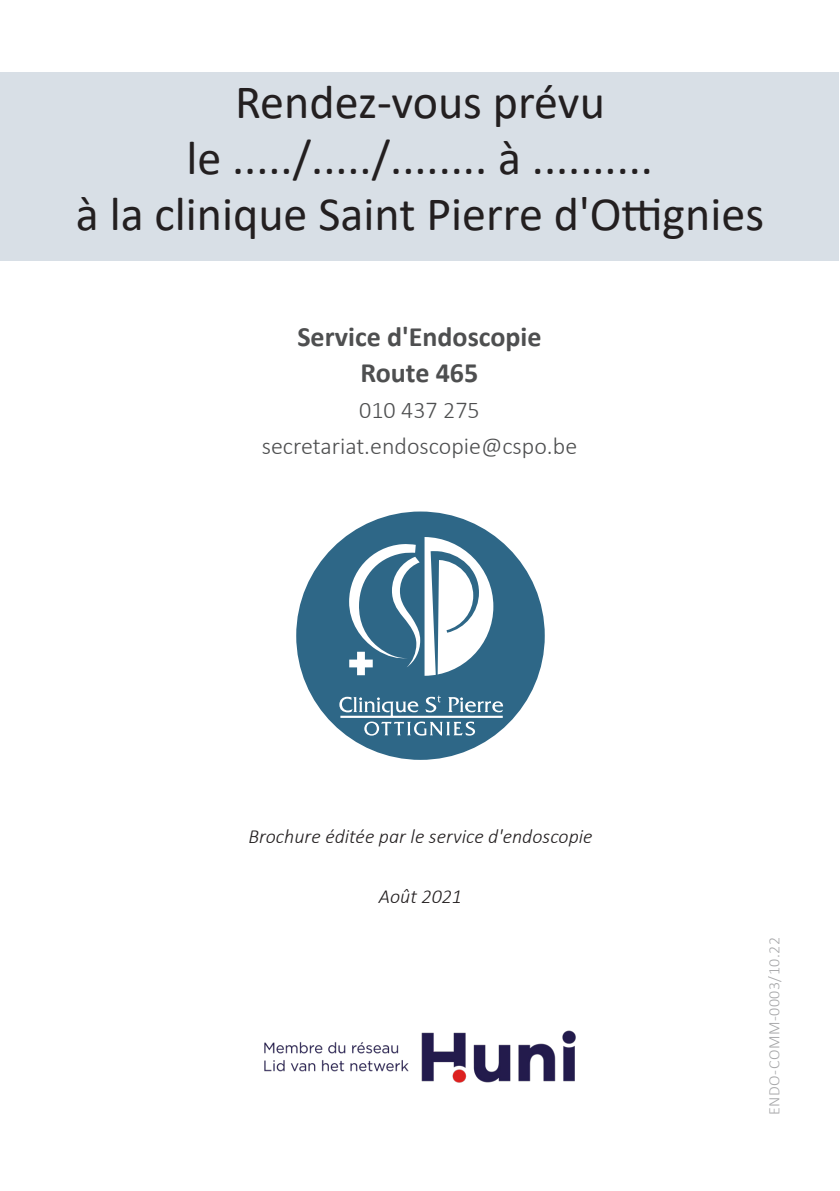
<style>
.page{position:relative;width:840px;height:1191px;background:#fff}
.page>*{position:absolute;margin:0;border:0;box-sizing:border-box;transform-origin:0 0}
.t1{font:48px "Calibri";color:#231f20}
.t2{font:700 28px "Calibri";color:#4e4f50}
.t3{font:300 24px "Calibri";color:#4e4f50}
.t4{font:italic 300 20px "Calibri";color:#231f20}
.t5{font:300 16px "Calibri";letter-spacing:.03em;color:#6c6d70}
</style>
<div class="page">
<div style="left:296px;top:511px;width:248px;height:249px;background:#2e6787;border-radius:50%"></div>
<svg style="left:339px;top:537px;width:164px;height:198px"></svg>
<img style="left:264px;top:1030px;width:312px;height:53px">
<div style="left:0;top:72px;width:838px;height:188px;background:#d8dfe6"></div>
<p class="t1" style="left:235px;top:69px;width:371px">Rendez-vous prévu</p>
<p class="t1" style="left:186px;top:125px;width:468px">le ...../...../........ à ..........</p>
<p class="t1" style="left:76px;top:181px;width:689px">à la clinique Saint Pierre d'Ottignies</p>
<p class="t2" style="left:297px;top:317px;width:245px">Service d'Endoscopie</p>
<p class="t2" style="left:360px;top:353px;width:119px">Route 465</p>
<p class="t3" style="left:359px;top:395px;width:122px">010 437 275</p>
<p class="t3" style="left:262px;top:431px;width:317px">secretariat.endoscopie@cspo.be</p>
<p class="t4" style="left:248px;top:824px;width:345px">Brochure éditée par le service d'endoscopie</p>
<p class="t4" style="left:378px;top:884px;width:85px">Août 2021</p>
<p class="t5" style="left:763px;top:1114px;width:179px;rotate:-90deg">ENDO-COMM-0003/10.22</p>
</div>
